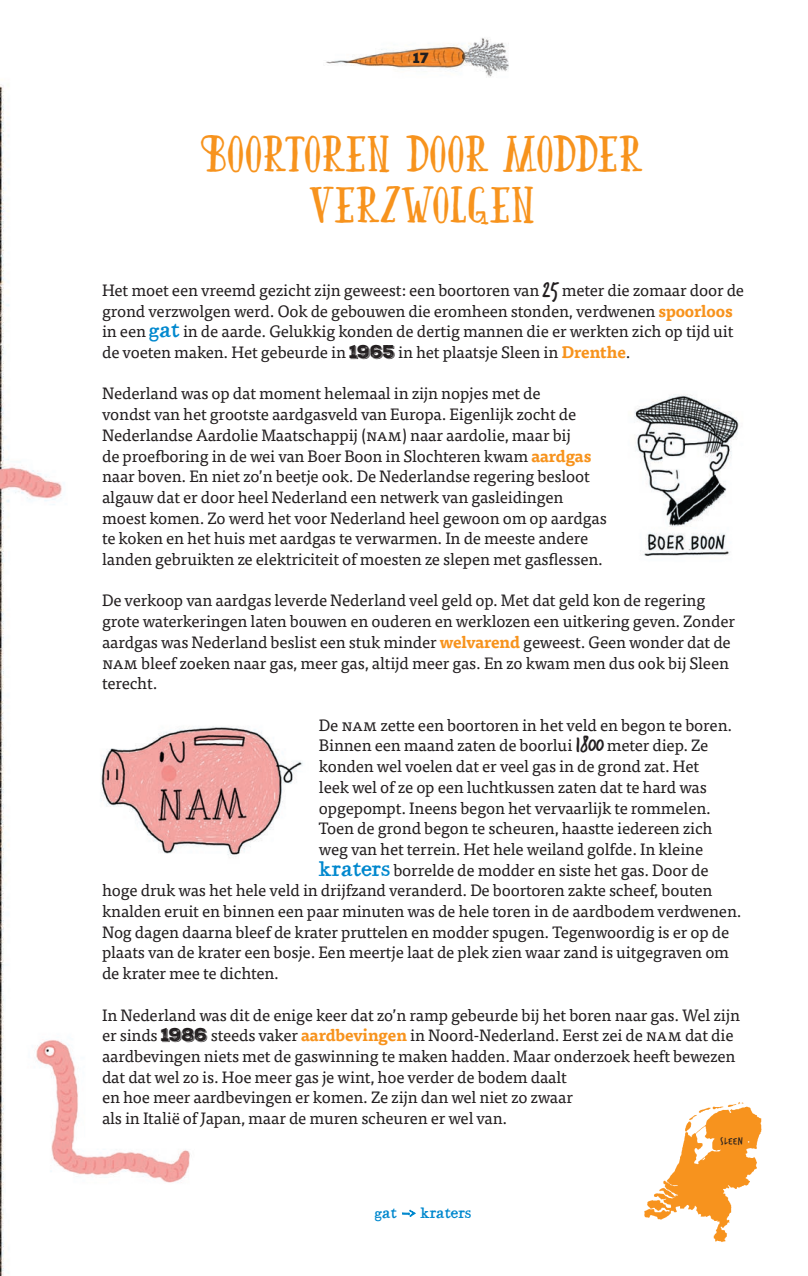
<style>
.page{position:relative;width:808px;height:1276px;background:#fff}
.page>*{position:absolute;margin:0;border:0;box-sizing:border-box;transform-origin:0 0}
.TITEL_BOVENAAN{font:48px/51px "Firefly";letter-spacing:-.015em;color:#f7931d;text-align:center}
.BODY{font:16.5px/20.7px "Tisa Pro";letter-spacing:-.01em;color:#231f20}
.BODY-2{font:15px "Bodonifinland";color:#0088ce}
.t1{font:900 14.25px "Nexa Rust Sans";color:#231f20}
.BODY-3{font:10.5px "Trash Hand";letter-spacing:.075em;color:#231f20}
.s1{font-family:"Trash Hand";font-size:24px}
.s2{font-weight:700;color:#f7931d}
.s3{font-family:"Bodonifinland";font-size:21px;color:#0088ce}
.s4{font-family:"Nexa Rust Slab Black Shadow 01";font-size:18px}
</style>
<div class="page">
<img style="left:326px;top:38px;width:183px;height:39px">
<img style="left:644px;top:1102px;width:118px;height:140px">
<img style="left:0;top:84px;width:62px;height:1192px">
<img style="left:634px;top:394px;width:105px;height:162px">
<img style="left:101px;top:726px;width:202px;height:131px">
<img style="left:7px;top:999px;width:183px;height:213px">
<svg style="left:402px;top:1210px;width:13px;height:6px"></svg>
<p class="t1" style="left:413px;top:48px;width:18px">17</p>
<p class="TITEL_BOVENAAN" style="left:203px;top:128px;width:441px">BOORTOREN DOOR MODDER<br>VERZWOLGEN</p>
<p class="BODY" style="left:102px;top:279px;width:644px">Het moet een vreemd gezicht zijn geweest: een boortoren van <span class="s1">25</span> meter die zomaar door de grond verzwolgen werd. Ook de gebouwen die eromheen stonden, verdwenen <span class="s2">spoorloos </span>in een <span class="s3">gat</span> in de aarde. Gelukkig konden de dertig mannen die er werkten zich op tijd uit de voeten maken. Het gebeurde in <span class="s4">1965</span> in het plaatsje Sleen in <span class="s2">Drenthe</span>.</p>
<p class="BODY" style="left:102px;top:382px;width:506px">Nederland was op dat moment helemaal in zijn nopjes met de<br>vondst van het grootste aardgasveld van Europa. Eigenlijk zocht de Nederlandse Aardolie Maatschappij (NAM) naar aardolie, maar bij<br>de proefboring in de wei van Boer Boon in Slochteren kwam <span class="s2">aardgas </span>naar boven. En niet zo’n beetje ook. De Nederlandse regering besloot algauw dat er door heel Nederland een netwerk van gasleidingen moest komen. Zo werd het voor Nederland heel gewoon om op aardgas te koken en het huis met aardgas te verwarmen. In de meeste andere landen gebruikten ze elektriciteit of moesten ze slepen met gasflessen.</p>
<p class="BODY" style="left:102px;top:589px;width:634px">De verkoop van aardgas leverde Nederland veel geld op. Met dat geld kon de regering grote waterkeringen laten bouwen en ouderen en werklozen een uitkering geven. Zonder aardgas was Nederland beslist een stuk minder <span class="s2">welvarend</span> geweest. Geen wonder dat de NAM bleef zoeken naar gas, meer gas, altijd meer gas. En zo kwam men dus ook bij Sleen terecht.</p>
<p class="BODY" style="left:319px;top:713px;width:415px">De NAM zette een boortoren in het veld en begon te boren.</p>
<p class="BODY" style="left:319px;top:734px;width:391px">Binnen een maand zaten de boorlui <span class="s1">1800</span> meter diep. Ze</p>
<p class="BODY" style="left:319px;top:755px;width:382px">konden wel voelen dat er veel gas in de grond zat. Het</p>
<p class="BODY" style="left:319px;top:775px;width:389px">leek wel of ze op een luchtkussen zaten dat te hard was</p>
<p class="BODY" style="left:319px;top:796px;width:393px">opgepompt. Ineens begon het vervaarlijk te rommelen.</p>
<p class="BODY" style="left:319px;top:817px;width:395px">Toen de grond begon te scheuren, haastte iedereen zich</p>
<p class="BODY" style="left:319px;top:838px;width:386px">weg van het terrein. Het hele weiland golfde. In kleine</p>
<p class="BODY" style="left:319px;top:858px;width:391px"><span class="s3">kraters</span> borrelde de modder en siste het gas. Door de</p>
<p class="BODY" style="left:102px;top:879px;width:612px">hoge druk was het hele veld in drijfzand veranderd. De boortoren zakte scheef, bouten</p>
<p class="BODY" style="left:102px;top:900px;width:641px">knalden eruit en binnen een paar minuten was de hele toren in de aardbodem verdwenen.</p>
<p class="BODY" style="left:102px;top:920px;width:629px">Nog dagen daarna bleef de krater pruttelen en modder spugen. Tegenwoordig is er op de</p>
<p class="BODY" style="left:102px;top:941px;width:629px">plaats van de krater een bosje. Een meertje laat de plek zien waar zand is uitgegraven om</p>
<p class="BODY" style="left:102px;top:962px;width:178px">de krater mee te dichten.</p>
<p class="BODY" style="left:102px;top:1003px;width:639px">In Nederland was dit de enige keer dat zo’n ramp gebeurde bij het boren naar gas. Wel zijn er sinds <span class="s4">1986</span> steeds vaker <span class="s2">aardbevingen</span> in Noord-Nederland. Eerst zei de NAM dat die aardbevingen niets met de gaswinning te maken hadden. Maar onderzoek heeft bewezen dat dat wel zo is. Hoe meer gas je wint, hoe verder de bodem daalt<br>en hoe meer aardbevingen er komen. Ze zijn dan wel niet zo zwaar<br>als in Italië of Japan, maar de muren scheuren er wel van.</p>
<p class="BODY-2" style="left:375px;top:1203px;width:23px">gat</p>
<p class="BODY-2" style="left:420px;top:1203px;width:52px">kraters</p>
<p class="BODY-3" style="left:721px;top:1136px;width:24px">SLEEN</p>
</div>
